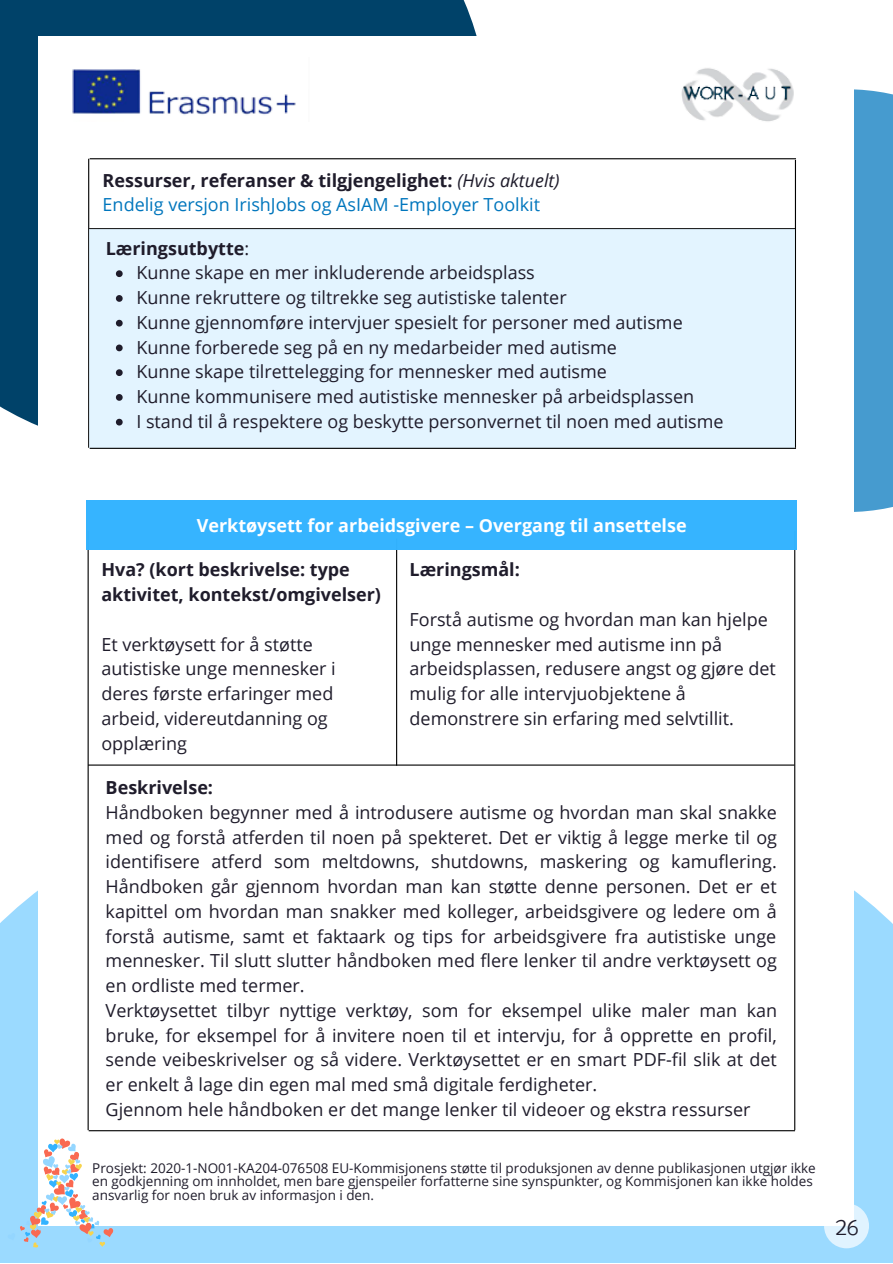
<style>
.page{position:relative;width:893px;height:1264px;background:#fff}
.page>*{position:absolute;margin:0;border:0;box-sizing:border-box;transform-origin:0 0}
.t1{font:21.15px "Souses";color:#1f1c2b}
.t2{font:18px/24.8px "Open Sans";color:#1f1c2b}
.t3{font:18px/24.8px "Open Sans";color:#0076bd}
.t4{font:700 18px/24.8px "Open Sans";color:#1f1c2b}
.t5{font:700 18px "Open Sans";color:#fff}
.t6{font:13.5px/13.5px "Open Sans";color:#1f1c2b}
.s1{font-weight:700;color:#1f1c2b}
.s2{font-style:italic;color:#1f1c2b}
.s3{font-weight:400}
</style>
<div class="page">
<div style="left:0;top:890px;width:892px;height:372px;background:#9bdaff"></div>
<div style="left:0;top:0;width:477px;height:426px;background:#004269"></div>
<div style="left:854px;top:89px;width:38px;height:423px;background:#469bcf"></div>
<div style="left:38px;top:36px;width:815px;height:1190px;background:#fff"></div>
<img style="left:72px;top:69px;width:224px;height:46px">
<img style="left:681px;top:68px;width:113px;height:54px">
<svg style="left:7px;top:1136px;width:107px;height:112px"></svg>
<hr style="left:88px;top:159px;width:1px;height:289px;background:#000">
<hr style="left:89px;top:228px;width:706px;height:1px;background:#000">
<hr style="left:794px;top:160px;width:2px;height:288px;background:#000">
<svg style="left:824px;top:1203px;width:45px;height:45px;fill:#e0f3ff"></svg>
<hr style="left:396px;top:538px;width:1px;height:227px;background:#000">
<hr style="left:89px;top:1130px;width:706px;height:1px;background:#000">
<hr style="left:90px;top:158px;width:706px;height:1px;background:#000">
<div style="left:89px;top:229px;width:705px;height:218px;background:#e3f4ff"></div>
<svg style="left:116px;top:270px;width:7px;height:7px"></svg>
<svg style="left:116px;top:295px;width:7px;height:7px"></svg>
<svg style="left:116px;top:320px;width:7px;height:6px"></svg>
<svg style="left:116px;top:344px;width:7px;height:7px"></svg>
<svg style="left:116px;top:369px;width:7px;height:7px"></svg>
<svg style="left:116px;top:394px;width:7px;height:7px"></svg>
<svg style="left:116px;top:419px;width:7px;height:6px"></svg>
<hr style="left:90px;top:448px;width:706px;height:1px;background:#000">
<hr style="left:88px;top:530px;width:1px;height:600px;background:#000">
<hr style="left:794px;top:530px;width:1px;height:600px;background:#000">
<div style="left:86px;top:500px;width:711px;height:49px;background:#33b3ff"></div>
<hr style="left:88px;top:764px;width:706px;height:1px;background:#000">
<p class="t3" style="left:103px;top:167px;width:458px"><span class="s1">Ressurser, referanser &amp; tilgjengelighet:</span> <span class="s2">(Hvis aktuelt)<br></span>Endelig versjon IrishJobs og AsIAM -Employer Toolkit</p>
<p class="t4" style="left:106px;top:235px;width:145px">Læringsutbytte<span class="s3">:</span></p>
<p class="t2" style="left:136px;top:260px;width:588px">Kunne skape en mer inkluderende arbeidsplass<br>Kunne rekruttere og tiltrekke seg autistiske talenter<br>Kunne gjennomføre intervjuer spesielt for personer med autisme Kunne forberede seg på en ny medarbeider med autisme<br>Kunne skape tilrettelegging for mennesker med autisme<br>Kunne kommunisere med autistiske mennesker på arbeidsplassen<br>I stand til å respektere og beskytte personvernet til noen med autisme</p>
<p class="t5" style="left:197px;top:513px;width:491px">Verktøysett for arbeidsgivere – Overgang til ansettelse</p>
<p class="t4" style="left:101px;top:557px;width:281px">Hva? (kort beskrivelse: type aktivitet, kontekst/omgivelser)</p>
<p class="t2" style="left:101px;top:631px;width:236px">Et verktøysett for å støtte autistiske unge mennesker i deres første erfaringer med arbeid, videreutdanning og opplæring</p>
<p class="t4" style="left:409px;top:557px;width:112px">Læringsmål:</p>
<p class="t2" style="left:409px;top:606px;width:368px">Forstå autisme og hvordan man kan hjelpe unge mennesker med autisme inn på arbeidsplassen, redusere angst og gjøre det mulig for alle intervjuobjektene å demonstrere sin erfaring med selvtillit.</p>
<p class="t4" style="left:106px;top:774px;width:109px">Beskrivelse:</p>
<p class="t2" style="left:106px;top:799px;width:673px">Håndboken begynner med å introdusere autisme og hvordan man skal snakke med og forstå atferden til noen på spekteret. Det er viktig å legge merke til og identifisere atferd som meltdowns, shutdowns, maskering og kamuflering.<br>Håndboken går gjennom hvordan man kan støtte denne personen. Det er et kapittel om hvordan man snakker med kolleger, arbeidsgivere og ledere om å forstå autisme, samt et faktaark og tips for arbeidsgivere fra autistiske unge mennesker. Til slutt slutter håndboken med flere lenker til andre verktøysett og en ordliste med termer.<br>Verktøysettet tilbyr nyttige verktøy, som for eksempel ulike maler man kan bruke, for eksempel for å invitere noen til et intervju, for å opprette en profil, sende veibeskrivelser og så videre. Verktøysettet er en smart PDF-fil slik at det er enkelt å lage din egen mal med små digitale ferdigheter.<br>Gjennom hele håndboken er det mange lenker til videoer og ekstra ressurser</p>
<p class="t6" style="left:92px;top:1160px;width:725px">Prosjekt: 2020-1-NO01-KA204-076508 EU-Kommisjonens støtte til produksjonen av denne publikasjonen utgjør ikke en godkjenning om innholdet, men bare gjenspeiler forfatterne sine synspunkter, og Kommisjonen kan ikke holdes ansvarlig for noen bruk av informasjon i den.</p>
<p class="t1" style="left:835px;top:1214px;width:24px">26</p>
</div>
